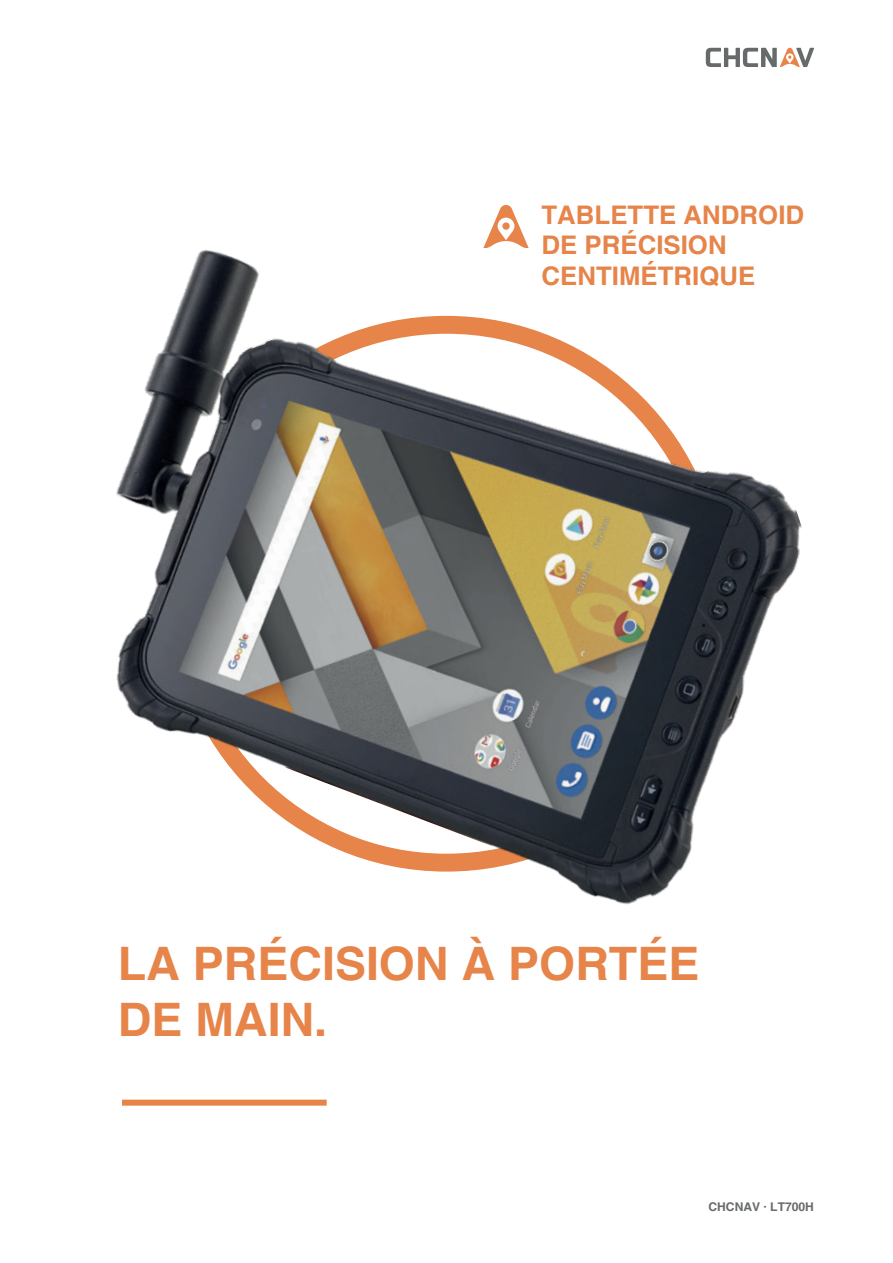
<style>
.page{position:relative;width:893px;height:1263px;background:#fff}
.page>*{position:absolute;margin:0;border:0;box-sizing:border-box;transform-origin:0 0}
.t1{font:700 46.2px/55.3px "Helvetica";color:#e68449}
.t2{font:700 25.65px/30.8px "Helvetica";color:#e68449}
.t3{font:700 12px "Helvetica";color:#676a6b}
</style>
<div class="page">
<svg style="left:706px;top:48px;width:108px;height:19px"></svg>
<svg style="left:490px;top:205px;width:32px;height:26px"></svg>
<div style="left:502px;top:222px;width:8px;height:8px;background:#e68449;border-radius:50%"></div>
<div style="left:122px;top:1100px;width:205px;height:6px;background:#e68449"></div>
<img style="left:116px;top:231px;width:686px;height:674px">
<p class="t2" style="left:541px;top:200px;width:264px">TABLETTE ANDROID<br>DE PRÉCISION<br>CENTIMÉTRIQUE</p>
<h1 class="t1" style="left:118px;top:938px;width:583px">LA PRÉCISION À PORTÉE<br>DE MAIN.</h1>
<p class="t3" style="left:708px;top:1199px;width:107px">CHCNAV · LT700H</p>
</div>
